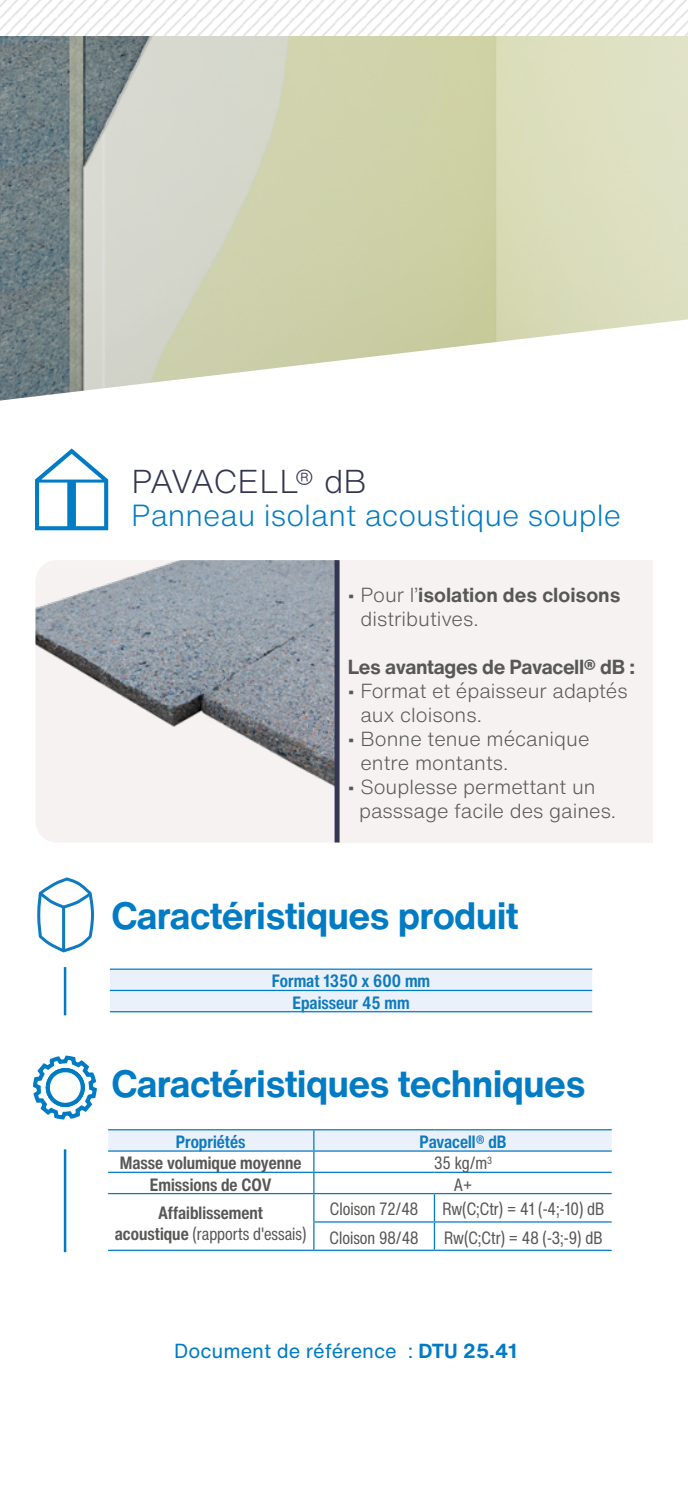
<style>
.page{position:relative;width:688px;height:1489px;background:#fff}
.page>*{position:absolute;margin:0;border:0;box-sizing:border-box;transform-origin:0 0}
.t1{font:700 37.5px "Helvetica Now Text";letter-spacing:-.02em;color:#007bc4}
.t2{font:300 32.5px "Helvetica Now Text";letter-spacing:-.005em;color:#333651}
.t3{font:300 30px "Helvetica Now Text";color:#007bc4}
.t4{font:300 20px/24px "Helvetica Now Text";color:#575756}
.t5{font:20px "Helvetica Now Text";color:#007bc4}
.t6{font:700 20px "Helvetica Now Text";letter-spacing:-.02em;color:#575756}
.t7{font:700 17.5px/21px "Helvetica Now Text Cn";color:#575756;text-align:center}
.t8{font:17.5px "Helvetica Now Text Cn";color:#575756}
.t9{font:700 17.5px/21.2px "Helvetica Now Text Cn";color:#0e7abf;text-align:center}
.s1{font-weight:700}
.s2{font-weight:400}
</style>
<div class="page">
<img style="left:0;top:35px;width:687px;height:365px">
<img style="left:0;top:0;width:687px;height:35px">
<div style="left:36px;top:819px;width:298px;height:23px;background:#f5f2f1"></div>
<img style="left:35px;top:560px;width:299px;height:259px">
<div style="left:337px;top:560px;width:315px;height:282px;background:#f5f2f1"></div>
<div style="left:334px;top:560px;width:5px;height:282px;background:#333651"></div>
<div style="left:110px;top:969px;width:482px;height:42px;background:#eaf1fb"></div>
<hr style="left:110px;top:968px;width:482px;height:1px;background:#007bc4">
<hr style="left:110px;top:989px;width:482px;height:2px;background:#007bc4">
<hr style="left:110px;top:1011px;width:482px;height:1px;background:#007bc4">
<svg style="left:108px;top:1129px;width:503px;height:120px"></svg>
<hr style="left:434px;top:1221px;width:177px;height:1px;background:#007bc4">
<hr style="left:433px;top:1222px;width:2px;height:27px;background:#007bc4">
<hr style="left:108px;top:1249px;width:206px;height:1px;background:#007bc4">
<hr style="left:314px;top:1249px;width:120px;height:1px;background:#007bc4">
<hr style="left:434px;top:1249px;width:177px;height:1px;background:#007bc4">
<hr style="left:64px;top:967px;width:2px;height:48px;background:#007bc4">
<hr style="left:64px;top:1149px;width:2px;height:102px;background:#007bc4">
<svg style="left:37px;top:877px;width:57px;height:75px"></svg>
<svg style="left:33px;top:1055px;width:64px;height:65px"></svg>
<svg style="left:35px;top:448px;width:73px;height:82px"></svg>
<h2 class="t2" style="left:131px;top:459px;width:237px">PAVACELL® dB</h2>
<h3 class="t3" style="left:131px;top:495px;width:491px">Panneau isolant acoustique souple</h3>
<p class="t4" style="left:360px;top:582px;width:261px;text-indent:-13px">• Pour l’<span class="s1">isolation des cloisons </span>distributives.</p>
<p class="t6" style="left:348px;top:653px;width:289px">Les avantages de Pavacell® dB :</p>
<p class="t4" style="left:360px;top:678px;width:269px;text-indent:-13px">• Format et épaisseur adaptés aux cloisons.</p>
<p class="t4" style="left:360px;top:726px;width:230px;text-indent:-13px">• Bonne tenue mécanique entre montants.</p>
<p class="t4" style="left:359px;top:774px;width:258px;text-indent:-11px">• Souplesse permettant un passsage facile des gaines.</p>
<h1 class="t1" style="left:111px;top:890px;width:408px">Caractéristiques produit</h1>
<p class="t9" style="left:272px;top:970px;width:160px">Format 1350 x 600 mm<br>Epaisseur 45 mm</p>
<h1 class="t1" style="left:111px;top:1058px;width:475px">Caractéristiques techniques</h1>
<p class="t9" style="left:176px;top:1131px;width:71px">Propriétés</p>
<p class="t9" style="left:419px;top:1131px;width:89px">Pavacell® dB</p>
<p class="t7" style="left:120px;top:1152px;width:183px">Masse volumique moyenne</p>
<p class="t8" style="left:434px;top:1151px;width:59px">35 kg/m<sup>3</sup></p>
<p class="t7" style="left:150px;top:1173px;width:123px">Emissions de COV</p>
<p class="t8" style="left:453px;top:1172px;width:20px">A+</p>
<p class="t7" style="left:115px;top:1202px;width:193px">Affaiblissement<br>acoustique <span class="s2">(rapports d'essais)</span></p>
<p class="t8" style="left:330px;top:1197px;width:90px">Cloison 72/48</p>
<p class="t8" style="left:442px;top:1197px;width:163px">Rw(C;Ctr) = 41 (-4;-10) dB</p>
<p class="t8" style="left:329px;top:1225px;width:91px">Cloison 98/48</p>
<p class="t8" style="left:444px;top:1225px;width:160px">Rw(C;Ctr) = 48 (-3;-9) dB</p>
<p class="t5" style="left:174px;top:1335px;width:344px">Document de référence : <span class="s1">DTU 25.41</span></p>
</div>
